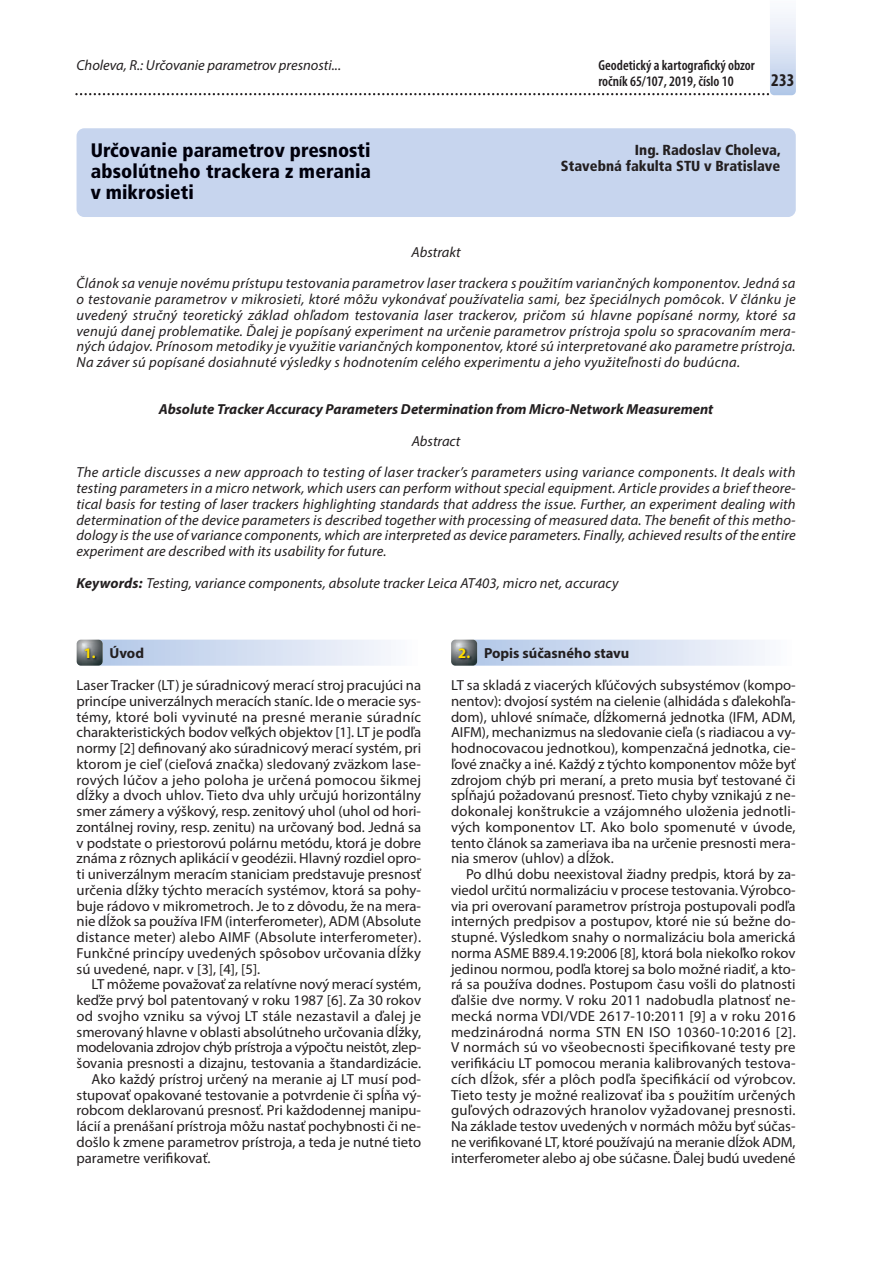
<style>
.page{position:relative;width:872px;height:1263px;background:#fff}
.page>*{position:absolute;margin:0;border:0;box-sizing:border-box;transform-origin:0 0}
.t1{font:900 condensed 19.5px/21px "Frutiger CE";letter-spacing:.005em;color:#00000c;text-align:justify}
.t2{font:700 condensed 18px "Myriad Pro";color:#231f20}
.t3{font:14.55px/15.8px "Myriad Pro";color:#231f20;text-align:justify}
.t4{font:italic 14.55px/15.8px "Myriad Pro";letter-spacing:.02em;color:#231f20;text-align:center}
.t5{font:italic 700 14.55px "Myriad Pro";color:#231f20}
.t6{font:600 condensed 14.55px/15.8px "Myriad Pro";color:#211d1f}
.t7{font:14.55px "Myriad Pro";letter-spacing:-.02em;color:#231f20}
.t8{font:900 condensed 14.55px/15.8px "Frutiger CE";color:#231f20;text-align:right}
.t9{font:italic 14.55px "Myriad Pro";color:#231f20}
.t10{font:700 14.55px "Myriad Pro";color:#231f20}
.t11{font:700 14.55px "Myriad Pro";color:#fd0}
.s1{font-weight:700}
</style>
<div class="page">
<svg style="left:75px;top:14px;width:721px;height:652px"></svg>
<p class="t9" style="left:76px;top:60px;width:266px">Choleva, R.: Určovanie parametrov presnosti...</p>
<h1 class="t1" style="left:91px;top:140px;width:282px">Určovanie parametrov presnosti absolútneho trackera z merania v mikrosieti</h1>
<p class="t6" style="left:598px;top:59px;width:158px">Geodetický a kartografický obzor ročník 65/107, 2019, číslo 10</p>
<p class="t2" style="left:771px;top:69px;width:25px">233</p>
<p class="t8" style="left:560px;top:142px;width:221px">Ing. Radoslav Choleva,<br>Stavebná fakulta STU v Bratislave</p>
<p class="t4" style="left:76px;top:238px;width:720px;line-height:31.5px">Abstrakt<br>Článok sa venuje novému prístupu testovania parametrov laser trackera s použitím variančných komponentov. Jedná sa</p>
<p class="t4" style="left:76px;top:293px;width:720px;text-align:justify">o testovanie parametrov v mikrosieti, ktoré môžu vykonávať používatelia sami, bez špeciálnych pomôcok. V článku je uvedený stručný teoretický základ ohľadom testovania laser trackerov, pričom sú hlavne popísané normy, ktoré sa venujú danej problematike. Ďalej je popísaný experiment na určenie parametrov prístroja spolu so spracovaním mera&shy;ných údajov. Prínosom metodiky je využitie variančných komponentov, ktoré sú interpretované ako parametre prístroja.<br>Na záver sú popísané dosiahnuté výsledky s hodnotením celého experimentu a jeho využiteľnosti do budúcna.</p>
<p class="t5" style="left:159px;top:401px;width:556px">Absolute Tracker Accuracy Parameters Determination from Micro-Network Measurement</p>
<p class="t4" style="left:76px;top:426px;width:720px;line-height:31.5px">Abstract<br>The article discusses a new approach to testing of laser tracker’s parameters using variance components. It deals with</p>
<p class="t4" style="left:76px;top:482px;width:720px;text-align:justify">testing parameters in a micro network, which users can perform without special equipment. Article provides a brief theore&shy;tical basis for testing of laser trackers highlighting standards that address the issue. Further, an experiment dealing with determination of the device parameters is described together with processing of measured data. The benefit of this metho&shy;dology is the use of variance components, which are interpreted as device parameters. Finally, achieved results of the entire experiment are described with its usability for future.</p>
<p class="t4" style="left:76px;top:576px;width:543px"><span class="s1">Keywords:</span> Testing, variance components, absolute tracker Leica AT403, micro net, accuracy</p>
<p class="t10" style="left:109px;top:648px;width:36px">Úvod</p>
<p class="t3" style="left:76px;top:678px;width:346px">Laser Tracker (LT) je súradnicový merací stroj pracujúci na princípe univerzálnych meracích staníc. Ide o meracie sys&shy;témy, ktoré boli vyvinuté na presné meranie súradníc charakteristických bodov veľkých objektov [1]. LT je podľa normy [2] definovaný ako súradnicový merací systém, pri ktorom je cieľ (cieľová značka) sledovaný zväzkom lase&shy;rových lúčov a jeho poloha je určená pomocou šikmej dĺžky a dvoch uhlov. Tieto dva uhly určujú horizontálny smer zámery a výškový, resp. zenitový uhol (uhol od hori&shy;zontálnej roviny, resp. zenitu) na určovaný bod. Jedná sa v podstate o priestorovú polárnu metódu, ktorá je dobre známa z rôznych aplikácií v geodézii. Hlavný rozdiel opro&shy;ti univerzálnym meracím staniciam predstavuje presnosť určenia dĺžky týchto meracích systémov, ktorá sa pohy&shy;buje rádovo v mikrometroch. Je to z dôvodu, že na mera&shy;nie dĺžok sa používa IFM (interferometer), ADM (Absolute distance meter) alebo AIMF (Absolute interferometer).<br>Funkčné princípy uvedených spôsobov určovania dĺžky sú uvedené, napr. v [3], [4], [5].</p>
<p class="t3" style="left:91px;top:977px;width:331px">LT môžeme považovať za relatívne nový merací systém,</p>
<p class="t3" style="left:76px;top:993px;width:346px">keďže prvý bol patentovaný v roku 1987 [6]. Za 30 rokov</p>
<p class="t3" style="left:76px;top:1009px;width:346px">od svojho vzniku sa vývoj LT stále nezastavil a ďalej je</p>
<p class="t3" style="left:76px;top:1025px;width:346px">smerovaný hlavne v oblasti absolútneho určovania dĺžky,</p>
<p class="t7" style="left:76px;top:1041px;width:346px">modelovania zdrojov chýb prístroja a výpočtu neistôt, zlep-</p>
<p class="t3" style="left:76px;top:1056px;width:346px">šovania presnosti a dizajnu, testovania a štandardizácie.</p>
<p class="t3" style="left:91px;top:1072px;width:331px">Ako každý prístroj určený na meranie aj LT musí pod-</p>
<p class="t3" style="left:76px;top:1088px;width:346px">stupovať opakované testovanie a potvrdenie či spĺňa vý-</p>
<p class="t3" style="left:76px;top:1103px;width:346px">robcom deklarovanú presnosť. Pri každodennej manipu-</p>
<p class="t3" style="left:76px;top:1119px;width:346px">lácií a prenášaní prístroja môžu nastať pochybnosti či ne-</p>
<p class="t3" style="left:76px;top:1135px;width:346px">došlo k zmene parametrov prístroja, a teda je nutné tieto</p>
<p class="t3" style="left:76px;top:1151px;width:136px">parametre verifikovať.</p>
<p class="t11" style="left:84px;top:647px;width:13px">1.</p>
<p class="t11" style="left:458px;top:647px;width:13px">2.</p>
<p class="t10" style="left:484px;top:648px;width:147px">Popis súčasného stavu</p>
<p class="t3" style="left:451px;top:678px;width:346px">LT sa skladá z viacerých kľúčových subsystémov (kompo&shy;nentov): dvojosí systém na cielenie (alhidáda s ďalekohľa&shy;dom), uhlové snímače, dĺžkomerná jednotka (IFM, ADM, AIFM), mechanizmus na sledovanie cieľa (s riadiacou a vy&shy;hodnocovacou jednotkou), kompenzačná jednotka, cie&shy;ľové značky a iné. Každý z týchto komponentov môže byť zdrojom chýb pri meraní, a preto musia byť testované či spĺňajú požadovanú presnosť. Tieto chyby vznikajú z ne&shy;dokonalej konštrukcie a vzájomného uloženia jednotli&shy;vých komponentov LT. Ako bolo spomenuté v úvode, tento článok sa zameriava iba na určenie presnosti mera&shy;nia smerov (uhlov) a dĺžok.</p>
<p class="t3" style="left:451px;top:867px;width:346px;text-indent:15px">Po dlhú dobu neexistoval žiadny predpis, ktorá by za&shy;viedol určitú normalizáciu v procese testovania. Výrobco&shy;via pri overovaní parametrov prístroja postupovali podľa interných predpisov a postupov, ktoré nie sú bežne do&shy;stupné. Výsledkom snahy o normalizáciu bola americká norma ASME B89.4.19:2006 [8], ktorá bola niekoľko rokov jedinou normou, podľa ktorej sa bolo možné riadiť, a kto&shy;rá sa používa dodnes. Postupom času vošli do platnosti ďalšie dve normy. V roku 2011 nadobudla platnosť ne&shy;mecká norma VDI/VDE 2617-10:2011 [9] a v roku 2016 medzinárodná norma STN EN ISO 10360-10:2016 [2].<br>V normách sú vo všeobecnosti špecifikované testy pre verifikáciu LT pomocou merania kalibrovaných testova&shy;cích dĺžok, sfér a plôch podľa špecifikácií od výrobcov.<br>Tieto testy je možné realizovať iba s použitím určených guľových odrazových hranolov vyžadovanej presnosti.<br>Na základe testov uvedených v normách môžu byť súčas&shy;ne verifikované LT, ktoré používajú na meranie dĺžok ADM, interferometer alebo aj obe súčasne. Ďalej budú uvedené</p>
</div>
